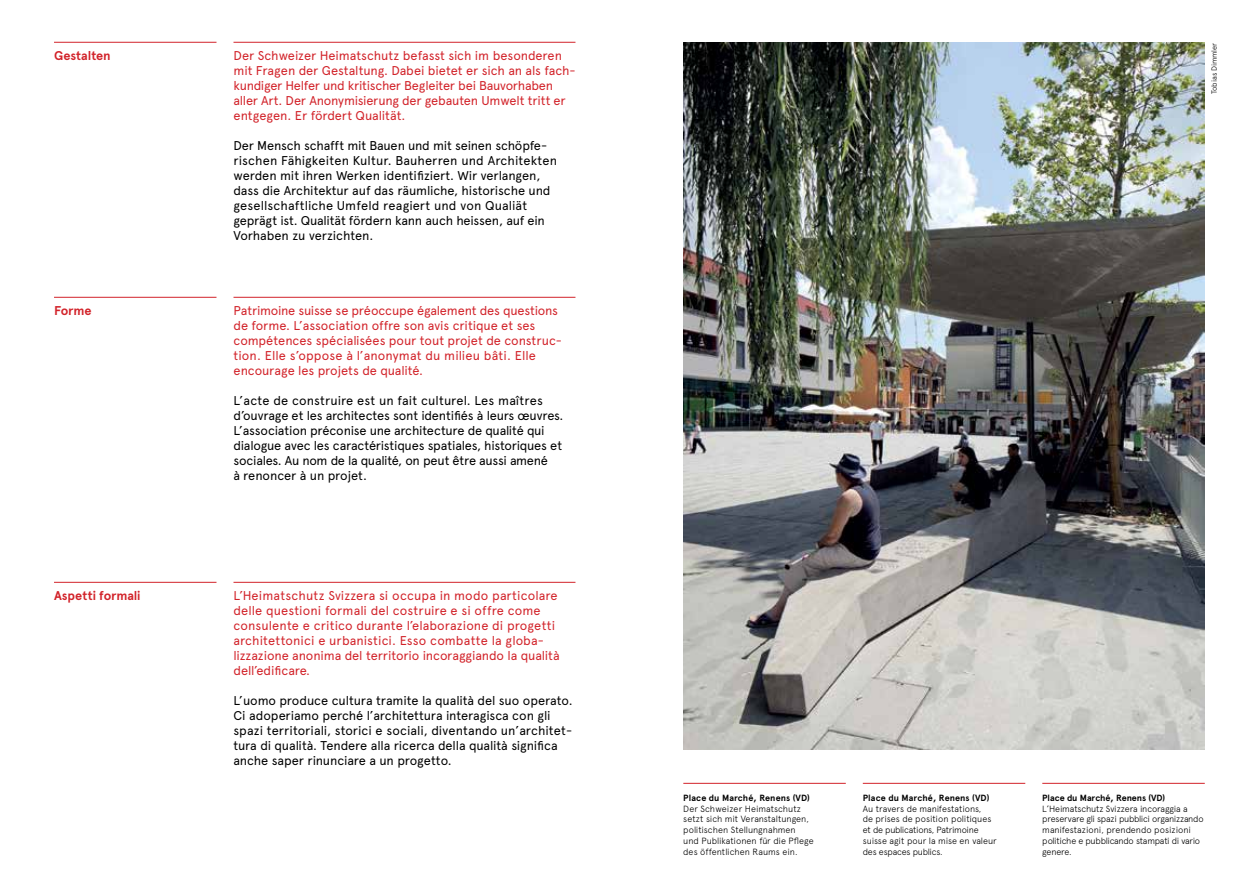
<style>
.page{position:relative;width:1259px;height:893px;background:#fff}
.page>*{position:absolute;margin:0;border:0;box-sizing:border-box;transform-origin:0 0}
.t1{font:12.75px/15px "Apercu";letter-spacing:-.01em;color:#000}
.t2{font:12.75px/15px "Apercu";letter-spacing:-.005em;color:#d2232a}
.t3{font:700 12.75px "Apercu";letter-spacing:-.005em;color:#d2232a}
.t4{font:300 9px/10.8px "Apercu";letter-spacing:-.01em;color:#000}
.t5{font:700 9px "Apercu";letter-spacing:.005em;color:#000}
.t6{font:300 7.5px "Apercu";letter-spacing:-.01em;color:#000}
</style>
<div class="page">
<hr style="left:233px;top:42px;width:342px;height:1px;background:#d2232a">
<hr style="left:54px;top:42px;width:162px;height:1px;background:#d2232a">
<hr style="left:233px;top:297px;width:342px;height:1px;background:#d2232a">
<hr style="left:54px;top:297px;width:162px;height:1px;background:#d2232a">
<hr style="left:233px;top:582px;width:342px;height:1px;background:#d2232a">
<hr style="left:54px;top:582px;width:162px;height:1px;background:#d2232a">
<img style="left:683px;top:43px;width:522px;height:707px">
<hr style="left:683px;top:783px;width:163px;height:1px;background:#d2232a">
<hr style="left:863px;top:783px;width:162px;height:1px;background:#d2232a">
<hr style="left:1042px;top:783px;width:162px;height:1px;background:#d2232a">
<p class="t3" style="left:54px;top:47px;width:58px">Gestalten</p>
<p class="t2" style="left:233px;top:48px;width:343px">Der Schweizer Heimatschutz befasst sich im besonderen mit Fragen der Gestaltung. Dabei bietet er sich an als fach&shy;kundiger Helfer und kritischer Begleiter bei Bauvorhaben aller Art. Der Anonymisierung der gebauten Umwelt tritt er entgegen. Er fördert Qualität.</p>
<p class="t1" style="left:233px;top:138px;width:325px">Der Mensch schafft mit Bauen und mit seinen schöpfe&shy;rischen Fähigkeiten Kultur. Bauherren und Architekten werden mit ihren Werken identifiziert. Wir verlangen, dass die Architektur auf das räumliche, historische und gesellschaftliche Umfeld reagiert und von Qualiät geprägt ist. Qualität fördern kann auch heissen, auf ein Vorhaben zu verzichten.</p>
<p class="t6" style="left:1209px;top:94px;width:53px;rotate:-90deg">Tobias Dimmler</p>
<p class="t3" style="left:54px;top:302px;width:39px">Forme</p>
<p class="t2" style="left:233px;top:303px;width:330px">Patrimoine suisse se préoccupe également des questions de forme. L’association offre son avis critique et ses compétences spécialisées pour tout projet de construc&shy;tion. Elle s’oppose à l’anonymat du milieu bâti. Elle encourage les projets de qualité.</p>
<p class="t1" style="left:233px;top:393px;width:331px">L’acte de construire est un fait culturel. Les maîtres d’ouvrage et les architectes sont identifiés à leurs œuvres.<br>L’association préconise une architecture de qualité qui dialogue avec les caractéristiques spatiales, historiques et sociales. Au nom de la qualité, on peut être aussi amené<br>à renoncer à un projet.</p>
<p class="t3" style="left:54px;top:587px;width:88px">Aspetti formali</p>
<p class="t2" style="left:233px;top:588px;width:328px">L’Heimatschutz Svizzera si occupa in modo particolare delle questioni formali del costruire e si offre come consulente e critico durante l’elaborazione di progetti architettonici e urbanistici. Esso combatte la globa&shy;lizzazione anonima del territorio incoraggiando la qualità dell’edificare.</p>
<p class="t1" style="left:233px;top:693px;width:341px">L’uomo produce cultura tramite la qualità del suo operato.<br>Ci adoperiamo perché l’architettura interagisca con gli spazi territoriali, storici e sociali, diventando un’architet&shy;tura di qualità. Tendere alla ricerca della qualità significa anche saper rinunciare a un progetto.</p>
<p class="t5" style="left:683px;top:792px;width:128px">Place du Marché, Renens (VD)</p>
<p class="t4" style="left:683px;top:803px;width:132px">Der Schweizer Heimatschutz setzt sich mit Veranstaltungen, politischen Stellungnahmen<br>und Publikationen für die Pflege des öffentlichen Raums ein.</p>
<p class="t5" style="left:863px;top:792px;width:128px">Place du Marché, Renens (VD)</p>
<p class="t4" style="left:863px;top:803px;width:135px">Au travers de manifestations,<br>de prises de position politiques et de publications, Patrimoine suisse agit pour la mise en valeur des espaces publics.</p>
<p class="t5" style="left:1042px;top:792px;width:125px">Place du Marché, Renens (VD)</p>
<p class="t4" style="left:1042px;top:803px;width:163px">L’Heimatschutz Svizzera incoraggia a preservare gli spazi pubblici organizzando manifestazioni, prendendo posizioni politiche e pubblicando stampati di vario genere.</p>
</div>
